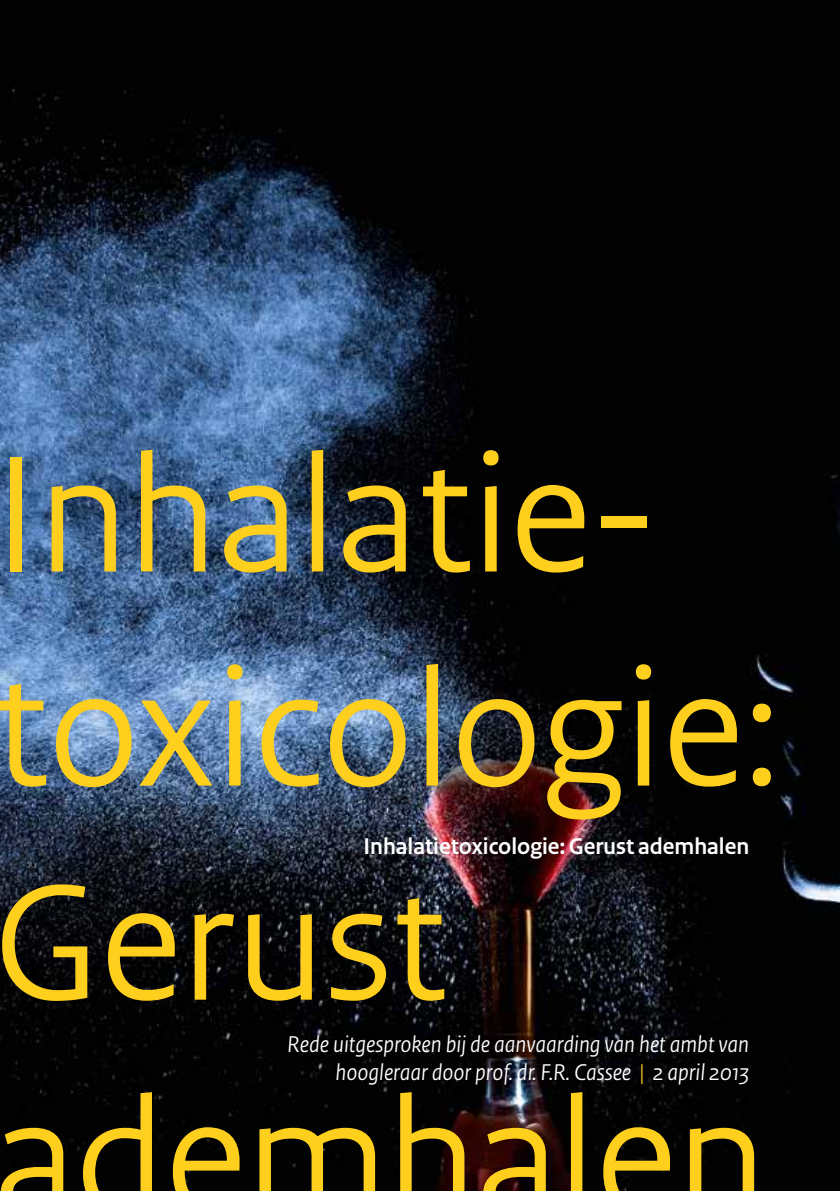
<style>
.page{position:relative;width:840px;height:1191px;background:#fff}
.page>*{position:absolute;margin:0;border:0;box-sizing:border-box;transform-origin:0 0}
.t1{font:174px/214px "Rijksoverheid Sans Heading";letter-spacing:.005em;color:#ffcf1d}
.t2{font:italic 24px/28px "Rijksoverheid Sans Heading";color:#fff;text-align:right}
.t3{font:700 24px "Rijksoverheid Sans Heading";color:#fff}
.s1{color:#ffcf1d}
</style>
<div class="page">
<img style="left:0;top:0;width:839px;height:1191px">
<h1 class="t1" style="left:-6px;top:410px;width:786px">Inhalatie&shy;toxicologie:<br>Gerust ademhalen</h1>
<p class="t3" style="left:363px;top:832px;width:387px">Inhalatietoxicologie: Gerust ademhalen</p>
<p class="t2" style="left:287px;top:1030px;width:463px">Rede uitgesproken bij de aanvaarding van het ambt van hoogleraar door prof. dr. F.R. Cassee <span class="s1">|</span> 2 april 2013</p>
</div>
